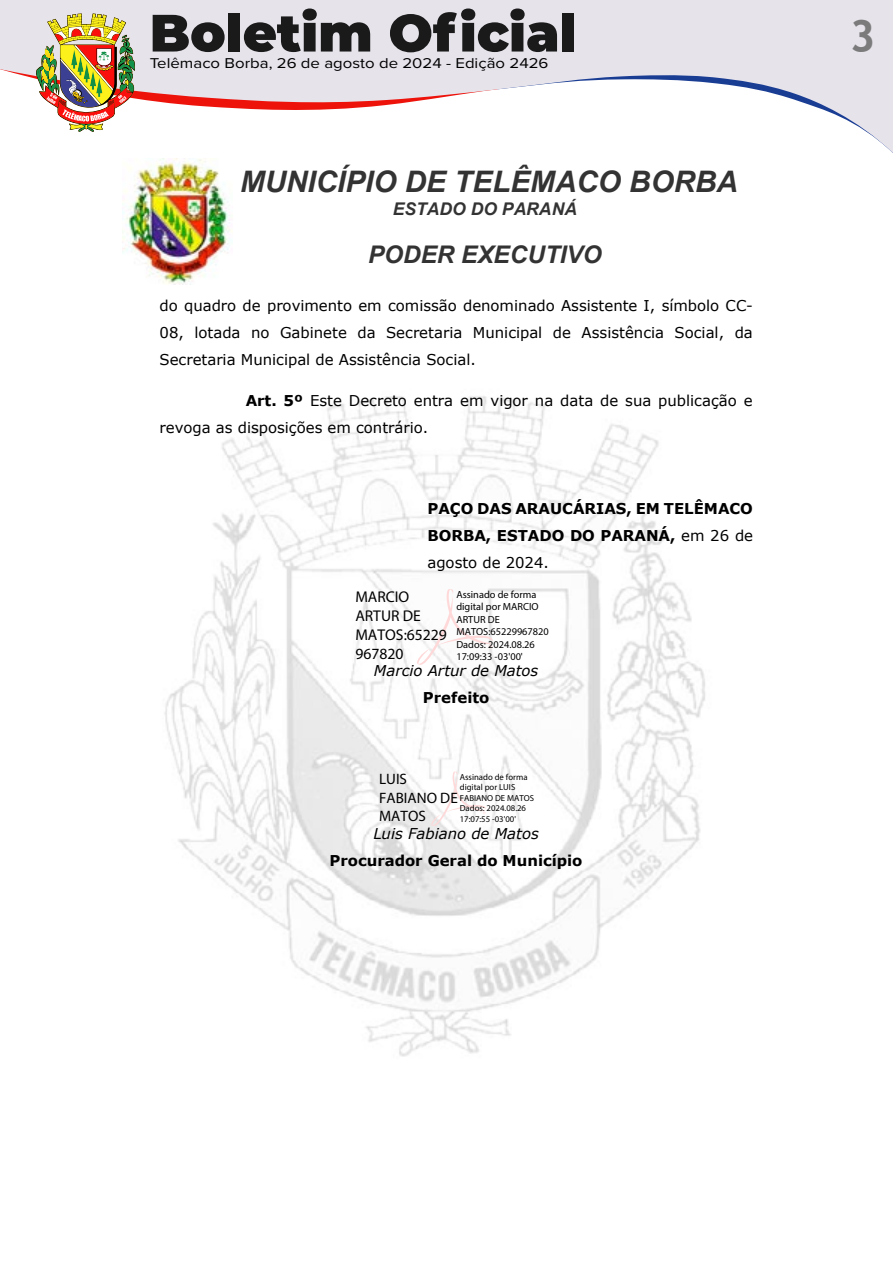
<style>
.page{position:relative;width:893px;height:1263px;background:#fff}
.page>*{position:absolute;margin:0;border:0;box-sizing:border-box;transform-origin:0 0}
.t1{font:700 45px "Trebuchet MS";color:#7c7b7b}
.t2{font:italic 700 29.7px "Arial";color:#333}
.t3{font:italic 700 24.3px "Arial";color:#333}
.t4{font:italic 700 17.55px "Arial";color:#333}
.t5{font:15.6px/18.8px "Myriad Pro";color:#000}
.t6{font:15.15px/18.1px "Myriad Pro";color:#000}
.t7{font:14.85px/27px "Verdana";color:#000;text-align:justify}
.t8{font:700 14.85px/27px "Verdana";color:#000;text-align:justify}
.t9{font:italic 14.85px "Verdana";color:#000}
.t10{font:14.7px "Proxima Nova";color:#000;scale:1.14 1}
.t11{font:10.35px/12.5px "Myriad Pro";color:#000}
.t12{font:8.7px/10.5px "Myriad Pro";color:#000}
.s1{font-weight:700}
.s2{font-weight:400}
</style>
<div class="page">
<div style="left:0;top:0;width:893px;height:9px;background:#e6e3eb"></div>
<svg style="left:0;top:9px;width:893px;height:144px"></svg>
<img style="left:123px;top:158px;width:110px;height:127px">
<img style="left:164px;top:396px;width:541px;height:661px">
<svg style="left:431px;top:772px;width:55px;height:53px"></svg>
<svg style="left:417px;top:589px;width:75px;height:75px"></svg>
<p class="t10" style="left:150px;top:53px;width:351px">Telêmaco Borba, 26 de agosto de 2024 - Edição 2426</p>
<h2 class="t2" style="left:240px;top:162px;width:499px">MUNICÍPIO DE TELÊMACO BORBA</h2>
<p class="t4" style="left:393px;top:197px;width:186px">ESTADO DO PARANÁ</p>
<h3 class="t3" style="left:368px;top:238px;width:235px">PODER EXECUTIVO</h3>
<p class="t7" style="left:159px;top:292px;width:595px">do quadro de provimento em comissão denominado Assistente I, símbolo CC-08, lotada no Gabinete da Secretaria Municipal de Assistência Social, da Secretaria Municipal de Assistência Social.</p>
<p class="t7" style="left:159px;top:386px;width:595px;text-indent:86px"><span class="s1">Art. 5º</span> Este Decreto entra em vigor na data de sua publicação e revoga as disposições em contrário.</p>
<p class="t8" style="left:427px;top:495px;width:327px">PAÇO DAS ARAUCÁRIAS, EM TELÊMACO BORBA, ESTADO DO PARANÁ, <span class="s2">em 26 de agosto de 2024.</span></p>
<p class="t5" style="left:355px;top:588px;width:93px">MARCIO<br>ARTUR DE<br>MATOS:65229<br>967820</p>
<p class="t11" style="left:456px;top:588px;width:94px">Assinado de forma digital por MARCIO<br>ARTUR DE<br>MATOS:65229967820<br>Dados: 2024.08.26<br>17:09:33 -03'00'</p>
<p class="t9" style="left:374px;top:660px;width:166px">Marcio Artur de Matos</p>
<p class="t8" style="left:423px;top:684px;width:68px">Prefeito</p>
<p class="t6" style="left:379px;top:770px;width:80px">LUIS<br>FABIANO DE<br>MATOS</p>
<p class="t12" style="left:460px;top:771px;width:76px">Assinado de forma digital por LUIS<br>FABIANO DE MATOS<br>Dados: 2024.08.26<br>17:07:55 -03'00'</p>
<p class="t9" style="left:373px;top:823px;width:167px">Luis Fabiano de Matos</p>
<p class="t8" style="left:330px;top:846px;width:254px">Procurador Geral do Município</p>
<h1 class="t1" style="left:850px;top:8px;width:28px">3</h1>
</div>
